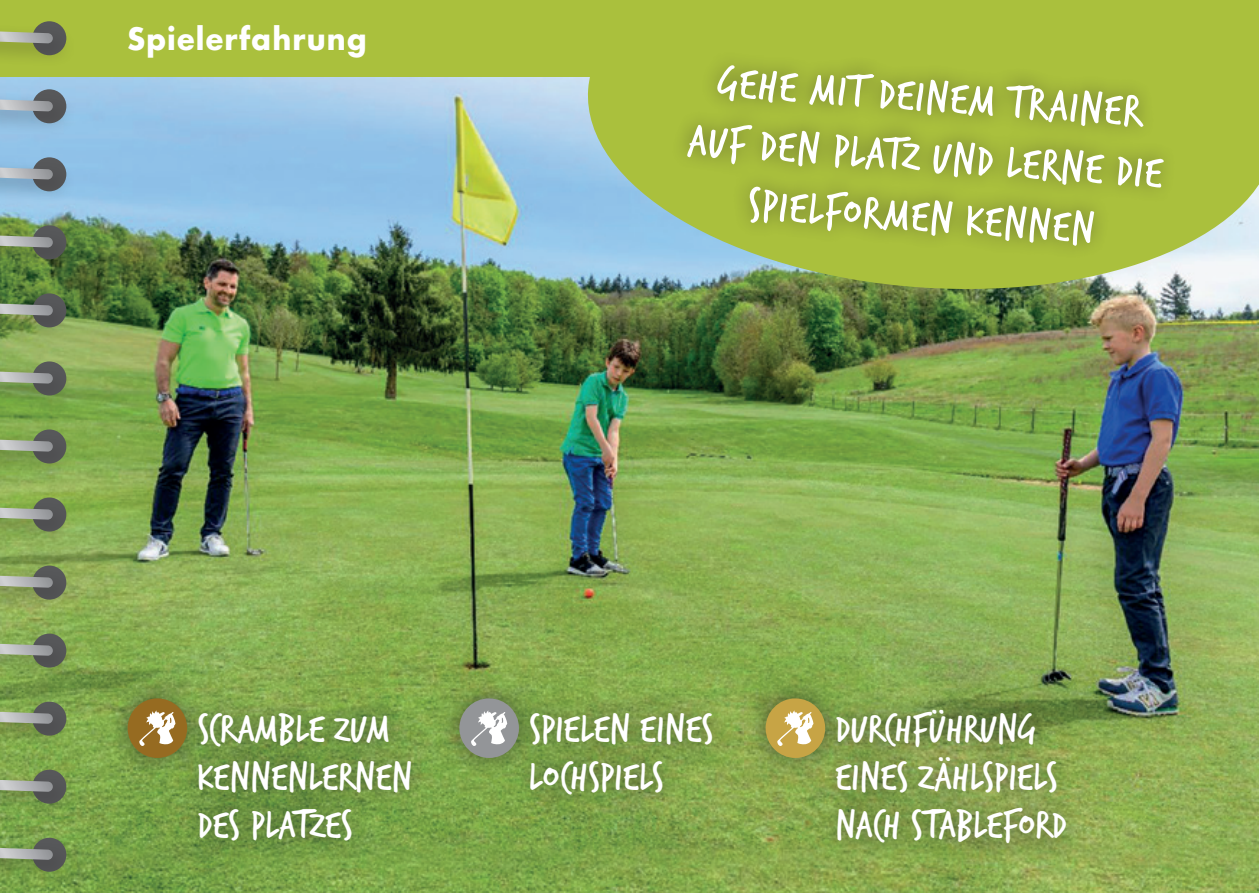
<style>
.page{position:relative;width:1259px;height:893px;background:#fff}
.page>*{position:absolute;margin:0;border:0;box-sizing:border-box;transform-origin:0 0}
.t1{font:48px/60px "Trash Hand";color:#fff;text-align:center}
.t2{font:42px/48px "Trash Hand";letter-spacing:.015em;color:#fff}
.t3{font:700 30px "Futura LT";letter-spacing:.04em;color:#fff;scale:.96 1}
</style>
<div class="page">
<img style="left:0;top:77px;width:1259px;height:816px">
<div style="left:0;top:0;width:1259px;height:77px;background:#aac03d"></div>
<div style="left:743px;top:676px;width:344px;height:188px;background:#231f20;opacity:.6"></div>
<div style="left:765px;top:698px;width:60px;height:60px;background:#c7a445;border-radius:50%"></div>
<svg style="left:777px;top:710px;width:36px;height:36px"></svg>
<div style="left:105px;top:676px;width:328px;height:186px;background:#231f20;opacity:.6"></div>
<div style="left:128px;top:698px;width:59px;height:60px;background:#966b21;border-radius:50%"></div>
<svg style="left:139px;top:710px;width:36px;height:36px"></svg>
<img style="left:581px;top:77px;width:678px;height:224px">
<svg style="left:663px;top:65px;width:523px;height:208px;background:#a0b542"></svg>
<div style="left:437px;top:676px;width:297px;height:139px;background:#231f20;opacity:.6"></div>
<div style="left:459px;top:698px;width:60px;height:60px;background:#939598;border-radius:50%"></div>
<svg style="left:471px;top:710px;width:36px;height:36px"></svg>
<div style="left:32px;top:838px;width:34px;height:34px;background:#57585a;border-radius:50%"></div>
<div style="left:0;top:839px;width:77px;height:46px;background:#231f20;opacity:.3"></div>
<svg style="left:0;top:848px;width:53px;height:12px"></svg>
<div style="left:32px;top:770px;width:34px;height:34px;background:#57585a;border-radius:50%"></div>
<div style="left:0;top:771px;width:77px;height:46px;background:#231f20;opacity:.3"></div>
<svg style="left:0;top:780px;width:53px;height:12px"></svg>
<div style="left:32px;top:702px;width:34px;height:34px;background:#57585a;border-radius:50%"></div>
<div style="left:0;top:703px;width:77px;height:46px;background:#231f20;opacity:.3"></div>
<svg style="left:0;top:712px;width:53px;height:12px"></svg>
<div style="left:32px;top:634px;width:34px;height:34px;background:#57585a;border-radius:50%"></div>
<div style="left:0;top:635px;width:77px;height:45px;background:#231f20;opacity:.3"></div>
<svg style="left:0;top:644px;width:53px;height:12px"></svg>
<div style="left:32px;top:566px;width:34px;height:34px;background:#57585a;border-radius:50%"></div>
<div style="left:0;top:567px;width:77px;height:45px;background:#231f20;opacity:.3"></div>
<svg style="left:0;top:576px;width:53px;height:12px"></svg>
<svg style="left:32px;top:497px;width:34px;height:34px"></svg>
<div style="left:0;top:499px;width:77px;height:45px;background:#231f20;opacity:.3"></div>
<svg style="left:0;top:508px;width:53px;height:12px"></svg>
<svg style="left:32px;top:429px;width:34px;height:34px"></svg>
<div style="left:0;top:431px;width:77px;height:45px;background:#231f20;opacity:.3"></div>
<svg style="left:0;top:440px;width:53px;height:12px"></svg>
<svg style="left:32px;top:361px;width:34px;height:34px"></svg>
<div style="left:0;top:363px;width:77px;height:45px;background:#231f20;opacity:.3"></div>
<svg style="left:0;top:372px;width:53px;height:12px"></svg>
<svg style="left:32px;top:293px;width:34px;height:34px"></svg>
<div style="left:0;top:295px;width:77px;height:45px;background:#231f20;opacity:.3"></div>
<svg style="left:0;top:304px;width:53px;height:12px"></svg>
<svg style="left:32px;top:225px;width:34px;height:34px"></svg>
<div style="left:0;top:227px;width:77px;height:45px;background:#231f20;opacity:.3"></div>
<svg style="left:0;top:236px;width:53px;height:12px"></svg>
<svg style="left:32px;top:157px;width:34px;height:34px"></svg>
<div style="left:0;top:159px;width:77px;height:45px;background:#231f20;opacity:.3"></div>
<svg style="left:0;top:168px;width:53px;height:12px"></svg>
<svg style="left:32px;top:89px;width:34px;height:34px"></svg>
<div style="left:0;top:91px;width:77px;height:45px;background:#231f20;opacity:.3"></div>
<svg style="left:0;top:100px;width:53px;height:11px"></svg>
<svg style="left:32px;top:21px;width:34px;height:34px"></svg>
<div style="left:0;top:23px;width:77px;height:45px;background:#231f20;opacity:.3"></div>
<svg style="left:0;top:31px;width:53px;height:12px"></svg>
<p class="t3" style="left:128px;top:18px;width:250px">Spielerfahrung</p>
<p class="t1" style="left:694px;top:52px;width:476px;rotate:4deg">GEHE MIT DEINEM TRAINER<br>AUF DEN PLATZ UND LERNE DIE<br>SPIELFORMEN KENNEN</p>
<p class="t2" style="left:198px;top:706px;width:216px">SCRAMBLE ZUM<br>KENNENLERNEN<br>DES PLATZES</p>
<p class="t2" style="left:529px;top:706px;width:185px">SPIELEN EINES<br>LOCHSPIELS</p>
<p class="t2" style="left:835px;top:706px;width:233px">DURCHFÜHRUNG<br>EINES ZÄHLSPIELS<br>NACH STABLEFORD</p>
</div>
